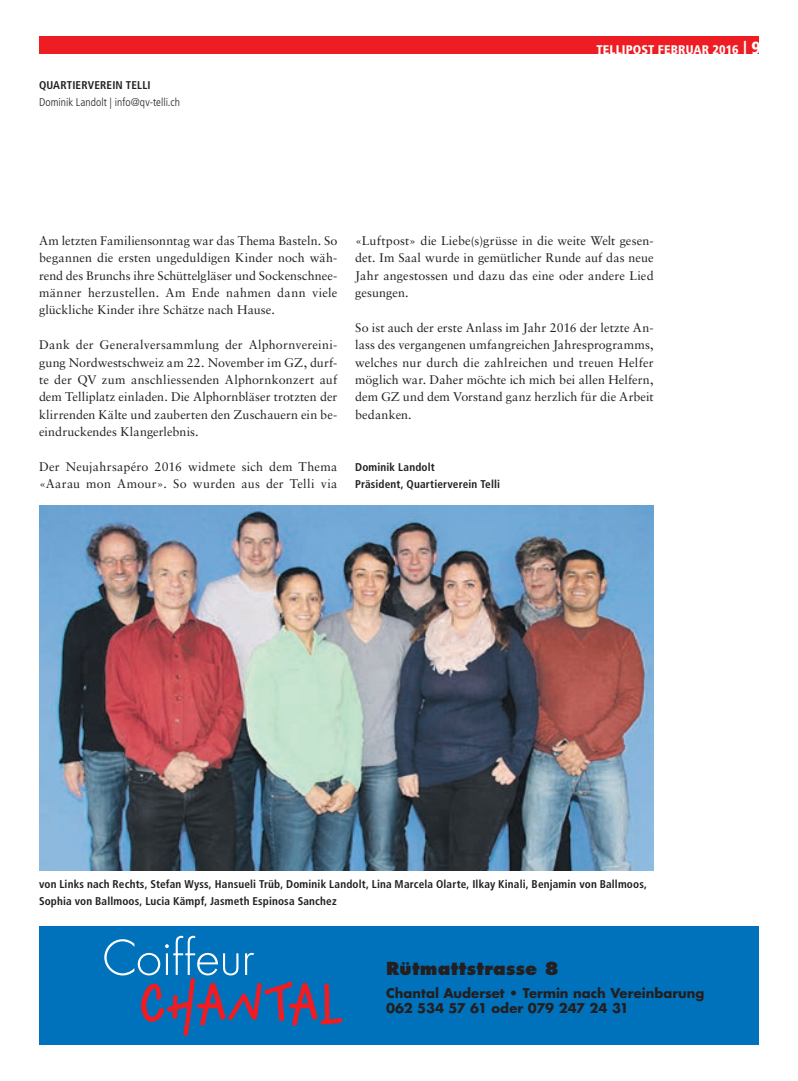
<style>
.page{position:relative;width:798px;height:1081px;background:#fff}
.page>*{position:absolute;margin:0;border:0;box-sizing:border-box;transform-origin:0 0}
.t1{font:800 17.5px "Futura Std";letter-spacing:.015em;color:#231f20}
.t2{font:700 13.12px/15.8px "Futura Std";color:#231f20}
.t3{font:12.5px/17.4px "Sabon LT Std";letter-spacing:.015em;color:#231f20;text-align:justify}
.t4{font:900 condensed 12.5px "Frutiger LT Std";letter-spacing:.015em;color:#fff}
.t5{font:700 condensed 11.25px/17.4px "Frutiger LT Std";letter-spacing:.015em;color:#231f20}
.t6{font:300 condensed 11.25px "Frutiger LT Std";letter-spacing:.005em;color:#231f20}
.s1{font-size:17.5px}
</style>
<div class="page">
<div style="left:39px;top:36px;width:719px;height:18px;background:#ee1d23"></div>
<div style="left:39px;top:926px;width:719px;height:119px;background:#0072bc"></div>
<svg style="left:104px;top:936px;width:238px;height:100px"></svg>
<img style="left:39px;top:505px;width:614px;height:365px">
<p class="t5" style="left:39px;top:76px;width:113px">QUARTIERVEREIN TELLI</p>
<p class="t6" style="left:39px;top:96px;width:142px">Dominik Landolt | info@qv-telli.ch</p>
<p class="t4" style="left:596px;top:42px;width:166px">TELLIPOST FEBRUAR 2016 <span class="s1">| 9</span></p>
<p class="t3" style="left:39px;top:232px;width:300px">Am letzten Familiensonntag war das Thema Basteln. So begannen die ersten ungeduldigen Kinder noch wäh&shy;rend des Brunchs ihre Schüttelgläser und Sockenschnee&shy;männer herzustellen. Am Ende nahmen dann viele glückliche Kinder ihre Schätze nach Hause.</p>
<p class="t3" style="left:39px;top:336px;width:300px">Dank der Generalversammlung der Alphornvereini&shy;gung Nordwestschweiz am 22. November im GZ, durf&shy;te der QV zum anschliessenden Alphornkonzert auf dem Telliplatz einladen. Die Alphornbläser trotzten der klirrenden Kälte und zauberten den Zuschauern ein be&shy;eindruckendes Klangerlebnis.</p>
<p class="t3" style="left:39px;top:458px;width:300px">Der Neujahrsapéro 2016 widmete sich dem Thema «Aarau mon Amour». So wurden aus der Telli via</p>
<p class="t3" style="left:355px;top:232px;width:300px">«Luftpost» die Liebe(s)grüsse in die weite Welt gesen&shy;det. Im Saal wurde in gemütlicher Runde auf das neue Jahr angestossen und dazu das eine oder andere Lied gesungen.</p>
<p class="t3" style="left:355px;top:319px;width:300px">So ist auch der erste Anlass im Jahr 2016 der letzte An&shy;lass des vergangenen umfangreichen Jahresprogramms, welches nur durch die zahlreichen und treuen Helfer möglich war. Daher möchte ich mich bei allen Helfern, dem GZ und dem Vorstand ganz herzlich für die Arbeit bedanken.</p>
<p class="t5" style="left:355px;top:458px;width:146px">Dominik Landolt<br>Präsident, Quartierverein Telli</p>
<p class="t5" style="left:39px;top:875px;width:609px">von Links nach Rechts, Stefan Wyss, Hansueli Trüb, Dominik Landolt, Lina Marcela Olarte, Ilkay Kinali, Benjamin von Ballmoos,<br>Sophia von Ballmoos, Lucia Kämpf, Jasmeth Espinosa Sanchez</p>
<h1 class="t1" style="left:386px;top:957px;width:174px">Rütmattstrasse 8</h1>
<p class="t2" style="left:386px;top:984px;width:319px">Chantal Auderset • Termin nach Vereinbarung<br>062 534 57 61 oder 079 247 24 31</p>
</div>
